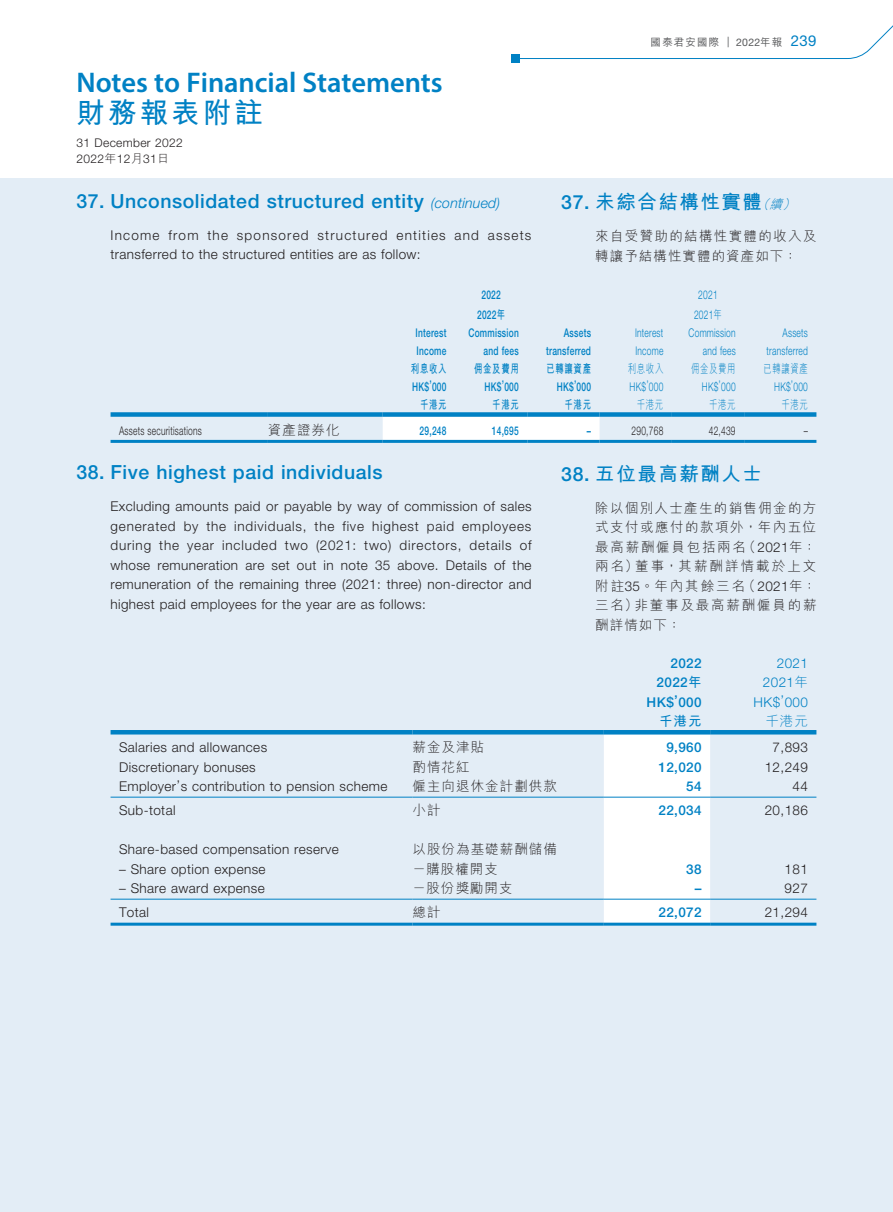
<style>
.page{position:relative;width:893px;height:1212px;background:#fff}
.page>*{position:absolute;margin:0;border:0;box-sizing:border-box;transform-origin:0 0}
.t1{font:28.5px "Myriad Variable Concept";letter-spacing:-.005em;color:#0081c4}
.t2{font:700 28.5px "M Hei HK";letter-spacing:.11em;color:#0081c4}
.t3{font:500 19.5px "Helvetica Neue LT Std";letter-spacing:.03em;color:#0081c4}
.t4{font:700 19.5px "M Hei HK";letter-spacing:.08em;color:#0081c4}
.t5{font:300 13.5px/19.5px "Helvetica Neue LT Std";letter-spacing:.03em;color:#231f20;text-align:justify}
.t6{font:300 13.5px/19.5px "M Hei HK";letter-spacing:.08em;color:#231f20;text-align:justify}
.t7{font:300 13.5px/19.5px "Helvetica Neue LT Std";letter-spacing:.09em;color:#231f20}
.t8{font:500 13.5px "Helvetica Neue LT Std";letter-spacing:.03em;color:#0081c4}
.t9{font:300 13.5px/19.5px "M Hei HK";letter-spacing:.1em;color:#231f20}
.t10{font:300 13.5px "Helvetica Neue LT Std";letter-spacing:.03em;color:#0081c4}
.t11{font:700 13.5px "M Hei HK";color:#0081c4}
.t12{font:300 13.5px "M Hei HK";color:#0081c4}
.t13{font:500 12px/18px "Helvetica Neue LT Std";letter-spacing:.03em;color:#0081c4;text-align:right;scale:.7 1}
.t14{font:300 12px/18px "Helvetica Neue LT Std";letter-spacing:.03em;color:#0081c4;text-align:right;scale:.7 1}
.t15{font:300 12px "Helvetica Neue LT Std";letter-spacing:.03em;color:#231f20;scale:.7 1}
.t16{font:300 12px/16.5px "Helvetica Neue LT Std";letter-spacing:.03em;color:#231f20}
.t17{font:700 12px "M Hei HK";letter-spacing:.08em;color:#0081c4;scale:.7 1}
.t18{font:300 12px "M Hei HK";letter-spacing:.08em;color:#0081c4;scale:.7 1}
.t19{font:500 10.5px "M Hei HK";letter-spacing:.11em;color:#57585a}
.s1{font-family:"M Hei HK"}
.s2{font-family:"Helvetica Neue LT Std";font-weight:400}
.s3{font-family:"Helvetica Neue LT Std";font-weight:400;font-size:15px;color:#0081c4}
.s4{font-family:"Helvetica Neue LT Std";font-weight:500}
.s5{font-weight:300;font-style:italic;font-size:12.75px}
.s6{font-weight:300;font-style:italic;font-size:14.25px}
.s7{font-family:"M Hei HK";font-weight:700}
.s8{font-family:"Helvetica Neue LT Std"}
</style>
<div class="page">
<div style="left:0;top:179px;width:893px;height:1033px;background:#e3edf6"></div>
<svg style="left:520px;top:25px;width:373px;height:34px"></svg>
<div style="left:511px;top:54px;width:9px;height:9px;background:#0081c4"></div>
<div style="left:383px;top:417px;width:217px;height:22px;background:#fff"></div>
<div style="left:111px;top:412px;width:157px;height:5px;background:#0081c4"></div>
<div style="left:268px;top:412px;width:115px;height:5px;background:#0081c4"></div>
<div style="left:383px;top:412px;width:72px;height:5px;background:#0081c4"></div>
<div style="left:455px;top:412px;width:72px;height:5px;background:#0081c4"></div>
<div style="left:527px;top:412px;width:73px;height:5px;background:#0081c4"></div>
<div style="left:600px;top:412px;width:72px;height:5px;background:#0081c4"></div>
<div style="left:672px;top:412px;width:72px;height:5px;background:#0081c4"></div>
<div style="left:744px;top:412px;width:72px;height:5px;background:#0081c4"></div>
<hr style="left:111px;top:440px;width:157px;height:3px;background:#0081c4">
<hr style="left:268px;top:440px;width:115px;height:3px;background:#0081c4">
<hr style="left:383px;top:440px;width:72px;height:3px;background:#0081c4">
<hr style="left:455px;top:440px;width:72px;height:3px;background:#0081c4">
<hr style="left:527px;top:440px;width:73px;height:3px;background:#0081c4">
<hr style="left:600px;top:440px;width:72px;height:3px;background:#0081c4">
<hr style="left:672px;top:440px;width:72px;height:3px;background:#0081c4">
<hr style="left:744px;top:440px;width:72px;height:3px;background:#0081c4">
<div style="left:604px;top:734px;width:106px;height:189px;background:#fff"></div>
<hr style="left:111px;top:730px;width:301px;height:4px;background:#0081c4">
<hr style="left:412px;top:730px;width:192px;height:4px;background:#0081c4">
<hr style="left:604px;top:730px;width:106px;height:4px;background:#0081c4">
<hr style="left:710px;top:730px;width:106px;height:4px;background:#0081c4">
<hr style="left:111px;top:797px;width:301px;height:1px;background:#0081c4">
<hr style="left:412px;top:797px;width:192px;height:1px;background:#0081c4">
<hr style="left:604px;top:797px;width:106px;height:1px;background:#0081c4">
<hr style="left:710px;top:797px;width:106px;height:1px;background:#0081c4">
<hr style="left:111px;top:899px;width:301px;height:1px;background:#0081c4">
<hr style="left:412px;top:899px;width:192px;height:1px;background:#0081c4">
<hr style="left:604px;top:899px;width:106px;height:1px;background:#0081c4">
<hr style="left:710px;top:899px;width:106px;height:1px;background:#0081c4">
<hr style="left:111px;top:923px;width:301px;height:3px;background:#0081c4">
<hr style="left:412px;top:923px;width:192px;height:3px;background:#0081c4">
<hr style="left:604px;top:923px;width:106px;height:3px;background:#0081c4">
<hr style="left:710px;top:923px;width:106px;height:3px;background:#0081c4">
<h1 class="t1" style="left:77px;top:66px;width:368px">Notes to Financial Statements</h1>
<h1 class="t2" style="left:77px;top:92px;width:188px">財務報表附註</h1>
<p class="t16" style="left:77px;top:134px;width:108px">31 December 2022<br>2022<span class="s1">年</span>12<span class="s1">月</span>31<span class="s1">日</span></p>
<p class="t19" style="left:651px;top:34px;width:168px">國泰君安國際 <span class="s2">| 2022</span>年報 <span class="s3">239</span></p>
<h2 class="t4" style="left:561px;top:187px;width:239px"><span class="s4">37.</span> 未綜合結構性實體<span class="s5">（續）</span></h2>
<p class="t9" style="left:595px;top:226px;width:223px">來自受贊助的結構性實體的收入及轉讓予結構性實體的資產如下：</p>
<h2 class="t3" style="left:77px;top:189px;width:425px">37. Unconsolidated structured entity <span class="s6">(continued)</span></h2>
<p class="t7" style="left:111px;top:225px;width:422px">Income from the sponsored structured entities and assets transferred to the structured entities are as follow:</p>
<p class="t13" style="left:481px;top:286px;width:29px">2022</p>
<p class="t14" style="left:698px;top:286px;width:29px">2021</p>
<p class="t13" style="left:477px;top:305px;width:42px">2022<span class="s7">年</span></p>
<p class="t14" style="left:694px;top:305px;width:42px">2021<span class="s1">年</span></p>
<p class="t13" style="left:415px;top:323px;width:46px;text-align:left">Interest<br>Income</p>
<p class="t13" style="left:468px;top:323px;width:73px">Commission and fees</p>
<p class="t13" style="left:546px;top:323px;width:66px">Assets transferred</p>
<p class="t14" style="left:635px;top:323px;width:42px;text-align:left">Interest<br>Income</p>
<p class="t14" style="left:689px;top:323px;width:69px">Commission and fees</p>
<p class="t14" style="left:767px;top:323px;width:61px">Assets transferred</p>
<p class="t17" style="left:411px;top:359px;width:52px">利息收入</p>
<p class="t17" style="left:474px;top:359px;width:65px">佣金及費用</p>
<p class="t17" style="left:546px;top:359px;width:65px">已轉讓資產</p>
<p class="t18" style="left:628px;top:362px;width:52px">利息收入</p>
<p class="t18" style="left:691px;top:362px;width:65px">佣金及費用</p>
<p class="t18" style="left:763px;top:362px;width:65px">已轉讓資產</p>
<p class="t13" style="left:412px;top:377px;width:50px">HK$’000</p>
<p class="t13" style="left:485px;top:377px;width:50px">HK$’000</p>
<p class="t13" style="left:557px;top:377px;width:50px">HK$’000</p>
<p class="t14" style="left:630px;top:377px;width:50px">HK$’000</p>
<p class="t14" style="left:702px;top:377px;width:50px">HK$’000</p>
<p class="t14" style="left:774px;top:377px;width:50px">HK$’000</p>
<p class="t17" style="left:420px;top:395px;width:39px">千港元</p>
<p class="t17" style="left:492px;top:395px;width:39px">千港元</p>
<p class="t17" style="left:565px;top:395px;width:39px">千港元</p>
<p class="t18" style="left:637px;top:398px;width:39px">千港元</p>
<p class="t18" style="left:709px;top:398px;width:39px">千港元</p>
<p class="t18" style="left:781px;top:398px;width:39px">千港元</p>
<p class="t15" style="left:119px;top:423px;width:120px">Assets securitisations</p>
<p class="t6" style="left:268px;top:420px;width:73px">資產證券化</p>
<p class="t13" style="left:420px;top:421px;width:40px">29,248</p>
<p class="t13" style="left:492px;top:421px;width:40px">14,695</p>
<p class="t13" style="left:587px;top:421px;width:7px">–</p>
<p class="t15" style="left:632px;top:423px;width:47px">290,768</p>
<p class="t15" style="left:709px;top:423px;width:40px">42,439</p>
<p class="t15" style="left:804px;top:423px;width:7px">–</p>
<h2 class="t3" style="left:77px;top:460px;width:307px">38. Five highest paid individuals</h2>
<p class="t5" style="left:111px;top:496px;width:423px">Excluding amounts paid or payable by way of commission of sales generated by the individuals, the five highest paid employees during the year included two (2021: two) directors, details of whose remuneration are set out in note 35 above. Details of the remuneration of the remaining three (2021: three) non-director and highest paid employees for the year are as follows:</p>
<h2 class="t4" style="left:561px;top:459px;width:202px"><span class="s4">38.</span> 五位最高薪酬人士</h2>
<p class="t6" style="left:595px;top:498px;width:223px">除以個別人士產生的銷售佣金的方式支付或應付的款項外，年內五位最高薪酬僱員包括兩名（<span class="s8">2021</span>年：兩名）董事，其薪酬詳情載於上文附註<span class="s8">35</span>。年內其餘三名（<span class="s8">2021</span>年：三名）非董事及最高薪酬僱員的薪酬詳情如下：</p>
<p class="t8" style="left:670px;top:655px;width:33px">2022</p>
<p class="t10" style="left:777px;top:655px;width:33px">2021</p>
<p class="t8" style="left:657px;top:674px;width:47px">2022<span class="s7">年</span></p>
<p class="t10" style="left:763px;top:674px;width:47px">2021<span class="s1">年</span></p>
<p class="t8" style="left:647px;top:694px;width:57px">HK$’000</p>
<p class="t10" style="left:754px;top:694px;width:56px">HK$’000</p>
<p class="t11" style="left:659px;top:711px;width:44px">千港元</p>
<p class="t12" style="left:765px;top:714px;width:44px">千港元</p>
<p class="t5" style="left:119px;top:737px;width:150px">Salaries and allowances</p>
<p class="t6" style="left:412px;top:737px;width:73px">薪金及津貼</p>
<p class="t8" style="left:666px;top:739px;width:37px">9,960</p>
<p class="t5" style="left:773px;top:737px;width:37px">7,893</p>
<p class="t5" style="left:119px;top:757px;width:138px">Discretionary bonuses</p>
<p class="t6" style="left:412px;top:757px;width:59px">酌情花紅</p>
<p class="t8" style="left:658px;top:759px;width:45px">12,020</p>
<p class="t5" style="left:765px;top:757px;width:45px">12,249</p>
<p class="t5" style="left:119px;top:776px;width:270px">Employer’s contribution to pension scheme</p>
<p class="t6" style="left:412px;top:776px;width:146px">僱主向退休金計劃供款</p>
<p class="t8" style="left:686px;top:778px;width:17px">54</p>
<p class="t5" style="left:792px;top:776px;width:17px">44</p>
<p class="t5" style="left:119px;top:800px;width:58px">Sub-total</p>
<p class="t6" style="left:412px;top:800px;width:30px">小計</p>
<p class="t8" style="left:658px;top:802px;width:45px">22,034</p>
<p class="t5" style="left:765px;top:800px;width:45px">20,186</p>
<p class="t5" style="left:119px;top:839px;width:221px">Share-based compensation reserve</p>
<p class="t6" style="left:412px;top:839px;width:146px">以股份為基礎薪酬儲備</p>
<p class="t5" style="left:119px;top:859px;width:148px">– Share option expense</p>
<p class="t6" style="left:412px;top:859px;width:87px">－購股權開支</p>
<p class="t8" style="left:686px;top:861px;width:17px">38</p>
<p class="t5" style="left:785px;top:859px;width:25px">181</p>
<p class="t5" style="left:119px;top:878px;width:147px">– Share award expense</p>
<p class="t6" style="left:412px;top:878px;width:102px">－股份獎勵開支</p>
<p class="t8" style="left:695px;top:880px;width:8px">–</p>
<p class="t5" style="left:785px;top:878px;width:25px">927</p>
<p class="t5" style="left:119px;top:902px;width:32px">Total</p>
<p class="t6" style="left:412px;top:902px;width:30px">總計</p>
<p class="t8" style="left:658px;top:904px;width:45px">22,072</p>
<p class="t5" style="left:765px;top:902px;width:45px">21,294</p>
</div>
